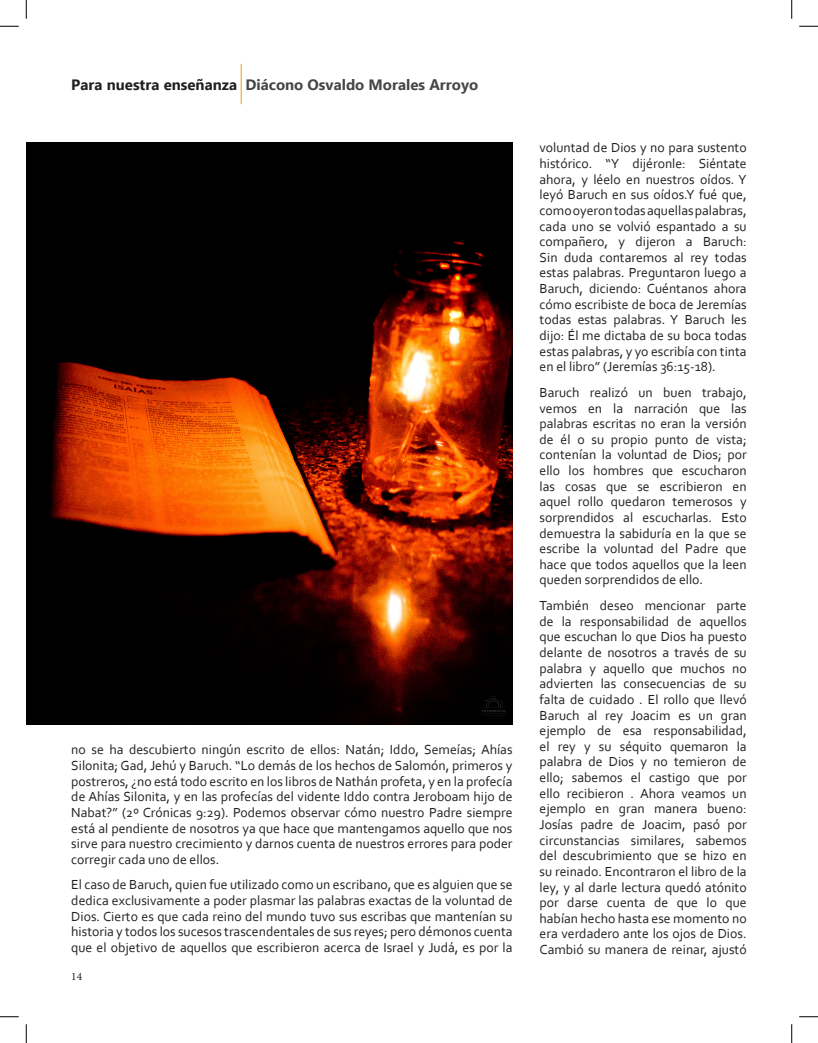
<style>
.page{position:relative;width:818px;height:1043px;background:#fff}
.page>*{position:absolute;margin:0;border:0;box-sizing:border-box;transform-origin:0 0}
.t1{font:700 15px "Ebrima";color:#454647}
.t2{font:13.75px/15.6px "Corbel";color:#231f20;text-align:justify}
.t3{font:11.25px "Minion Pro";color:#231f20}
.s1{color:#231f20}
</style>
<div class="page">
<img style="left:26px;top:142px;width:486px;height:582px">
<img style="left:482px;top:696px;width:23px;height:19px">
<hr style="left:240px;top:64px;width:2px;height:40px;background:#fbad2e">
<svg style="left:0;top:25px;width:19px;height:2px"></svg>
<svg style="left:799px;top:25px;width:19px;height:2px"></svg>
<svg style="left:0;top:1016px;width:19px;height:1px"></svg>
<svg style="left:799px;top:1016px;width:19px;height:1px"></svg>
<svg style="left:25px;top:0;width:2px;height:19px"></svg>
<svg style="left:25px;top:1024px;width:2px;height:18px"></svg>
<svg style="left:791px;top:0;width:1px;height:19px"></svg>
<svg style="left:791px;top:1024px;width:1px;height:18px"></svg>
<p class="t1" style="left:71px;top:73px;width:408px"><span class="s1">Para nuestra enseñanza</span> Diácono Osvaldo Morales Arroyo</p>
<p class="t2" style="left:71px;top:741px;width:443px">no se ha descubierto ningún escrito de ellos: Natán; Iddo, Semeías; Ahías Silonita; Gad, Jehú y Baruch. “Lo demás de los hechos de Salomón, primeros y postreros, ¿no está todo escrito en los libros de Nathán profeta, y en la profecía de Ahías Silonita, y en las profecías del vidente Iddo contra Jeroboam hijo de Nabat?” (2º Crónicas 9:29). Podemos observar cómo nuestro Padre siempre está al pendiente de nosotros ya que hace que mantengamos aquello que nos sirve para nuestro crecimiento y darnos cuenta de nuestros errores para poder corregir cada uno de ellos.</p>
<p class="t2" style="left:71px;top:876px;width:443px">El caso de Baruch, quien fue utilizado como un escribano, que es alguien que se dedica exclusivamente a poder plasmar las palabras exactas de la voluntad de Dios. Cierto es que cada reino del mundo tuvo sus escribas que mantenían su historia y todos los sucesos trascendentales de sus reyes; pero démonos cuenta que el objetivo de aquellos que escribieron acerca de Israel y Judá, es por la</p>
<p class="t3" style="left:71px;top:968px;width:12px">14</p>
<p class="t2" style="left:539px;top:140px;width:209px">voluntad de Dios y no para sustento histórico. “Y dijéronle: Siéntate ahora, y léelo en nuestros oídos. Y leyó Baruch en sus oídos.Y fué que, como oyeron todas aquellas palabras, cada uno se volvió espantado a su compañero, y dijeron a Baruch:<br>Sin duda contaremos al rey todas estas palabras. Preguntaron luego a Baruch, diciendo: Cuéntanos ahora cómo escribiste de boca de Jeremías todas estas palabras. Y Baruch les dijo: Él me dictaba de su boca todas estas palabras, y yo escribía con tinta en el libro” (Jeremías 36:15-18).</p>
<p class="t2" style="left:539px;top:384px;width:209px">Baruch realizó un buen trabajo, vemos en la narración que las palabras escritas no eran la versión de él o su propio punto de vista; contenían la voluntad de Dios; por ello los hombres que escucharon las cosas que se escribieron en aquel rollo quedaron temerosos y sorprendidos al escucharlas. Esto demuestra la sabiduría en la que se escribe la voluntad del Padre que hace que todos aquellos que la leen queden sorprendidos de ello.</p>
<p class="t2" style="left:539px;top:597px;width:209px">También deseo mencionar parte de la responsabilidad de aquellos que escuchan lo que Dios ha puesto delante de nosotros a través de su palabra y aquello que muchos no advierten las consecuencias de su falta de cuidado . El rollo que llevó Baruch al rey Joacim es un gran ejemplo de esa responsabilidad, el rey y su séquito quemaron la palabra de Dios y no temieron de ello; sabemos el castigo que por ello recibieron . Ahora veamos un ejemplo en gran manera bueno:<br>Josías padre de Joacim, pasó por circunstancias similares, sabemos del descubrimiento que se hizo en su reinado. Encontraron el libro de la ley, y al darle lectura quedó atónito por darse cuenta de que lo que habían hecho hasta ese momento no era verdadero ante los ojos de Dios.<br>Cambió su manera de reinar, ajustó</p>
</div>
